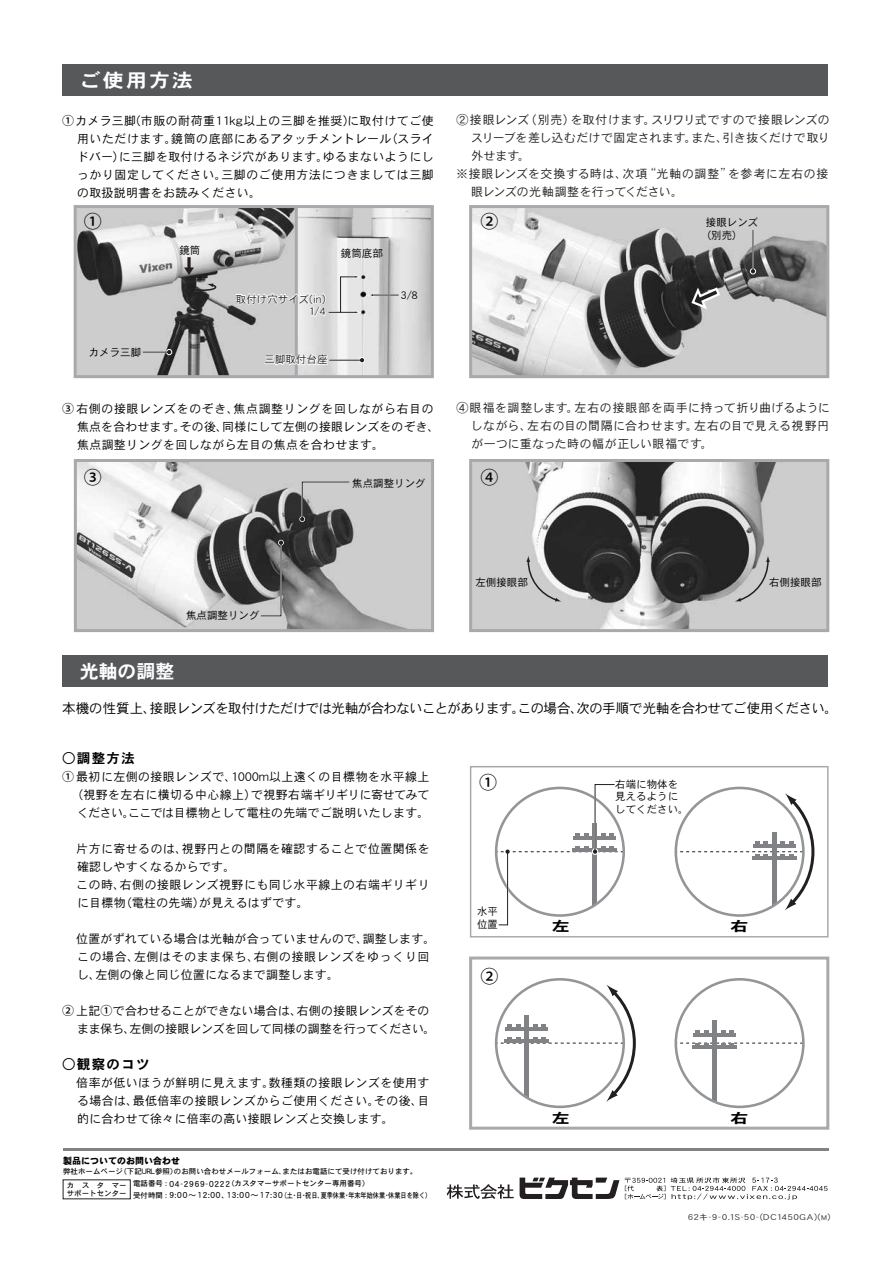
<style>
.page{position:relative;width:893px;height:1263px;background:#fff}
.page>*{position:absolute;margin:0;border:0;box-sizing:border-box;transform-origin:0 0}
.t1{font:18.9px "DFHS Gothic W7 MP RKSJ H";letter-spacing:.05em;color:#fff;scale:1.11 1}
.t2{font:18.9px "DFHS Gothic W7 MP RKSJ H";letter-spacing:.05em;color:#fff}
.t3{font:500 18px "Koz Go Pr 6 N";color:#000}
.t4{font:13.5px "DFHS Gothic W3 MP RKSJ H";letter-spacing:-.05em;color:#000}
.t5{font:13.5px "DFHS Gothic W7 MP RKSJ H";letter-spacing:.1em;color:#000}
.t6{font:13.5px "DFHS Gothic W7 MP RKSJ H";letter-spacing:.1em;color:#000;scale:1.33 1}
.t7{font:12px/18px "DFHS Gothic W3 MP RKSJ H";letter-spacing:.025em;color:#000}
.t8{font:12px/18px "DFHS Gothic W3 MP RKSJ H";letter-spacing:.02em;color:#231f20;text-align:justify}
.t9{font:12px/18px "DFHS Gothic W3 MP RKSJ H";letter-spacing:-.005em;color:#000}
.t10{font:12px "DFHS Gothic W3 MP RKSJ H";color:#231f20}
.t11{font:12px "DFHS Gothic W3 MP RKSJ H";letter-spacing:.04em;color:#231f20}
.t12{font:12px "DFHS Gothic W3 MP RKSJ H";letter-spacing:-.03em;color:#231f20}
.t13{font:10.5px/12.8px "DFHS Gothic W3 MP RKSJ H";color:#000}
.t14{font:10.5px/12.6px "DFHS Gothic W3 MP RKSJ H";color:#231f20;text-align:right}
.t15{font:9px "DFHS Gothic W9 MP RKSJ H";color:#000}
.t16{font:8.1px "DFHS Gothic W3 MP RKSJ H";letter-spacing:.1em;color:#231f20;scale:1.11 1}
.t17{font:7.5px/11.2px "DFHS Gothic W5 MP RKSJ H";color:#000}
.s1{font-family:"Koz Go Pr 6 N";font-weight:500}
.s2{font-size:8.25px}
.s3{font-size:6.75px}
</style>
<div class="page">
<div style="left:63px;top:64px;width:765px;height:32px;background:#57585a"></div>
<div style="left:63px;top:655px;width:765px;height:32px;background:#57585a"></div>
<img style="left:78px;top:209px;width:217px;height:165px">
<img style="left:298px;top:209px;width:132px;height:165px">
<img style="left:473px;top:209px;width:352px;height:165px">
<img style="left:78px;top:463px;width:352px;height:165px">
<div style="left:74px;top:459px;width:360px;height:173px;border:3px solid #a8a9ad"></div>
<img style="left:473px;top:463px;width:352px;height:165px">
<div style="left:74px;top:205px;width:360px;height:173px;border:3px solid #a8a9ad"></div>
<hr style="left:295px;top:207px;width:3px;height:170px;background:#a8a9ad">
<div style="left:469px;top:205px;width:360px;height:173px;border:3px solid #a8a9ad"></div>
<div style="left:469px;top:459px;width:360px;height:173px;border:3px solid #a8a9ad"></div>
<div style="left:470px;top:766px;width:359px;height:171px;border:2px solid #a8a9ad"></div>
<div style="left:469px;top:956px;width:360px;height:174px;border:3px solid #a8a9ad"></div>
<svg style="left:676px;top:793px;width:139px;height:117px"></svg>
<hr style="left:713px;top:1020px;width:4px;height:87px;background:#808285">
<hr style="left:693px;top:1033px;width:43px;height:3px;background:#808285">
<hr style="left:692px;top:1045px;width:45px;height:3px;background:#808285">
<svg style="left:680px;top:1043px;width:121px;height:2px"></svg>
<svg style="left:696px;top:1030px;width:12px;height:3px"></svg>
<svg style="left:721px;top:1030px;width:13px;height:3px"></svg>
<div style="left:674px;top:978px;width:131px;height:130px;border:3px solid #939598;border-radius:50%"></div>
<svg style="left:496px;top:984px;width:140px;height:118px"></svg>
<svg style="left:496px;top:784px;width:128px;height:142px"></svg>
<hr style="left:329px;top:359px;width:33px;height:2px;background:#fff">
<hr style="left:329px;top:360px;width:33px;height:1px;background:#231f20">
<svg style="left:359px;top:357px;width:6px;height:6px"></svg>
<hr style="left:752px;top:230px;width:2px;height:41px;background:#fff">
<hr style="left:753px;top:230px;width:1px;height:41px;background:#231f20">
<svg style="left:750px;top:268px;width:6px;height:6px"></svg>
<svg style="left:367px;top:293px;width:32px;height:4px"></svg>
<svg style="left:143px;top:349px;width:29px;height:6px"></svg>
<svg style="left:690px;top:285px;width:32px;height:25px"></svg>
<svg style="left:259px;top:540px;width:25px;height:77px;background:#6d6d6d"></svg>
<svg style="left:299px;top:480px;width:52px;height:42px;background:#9e9e9e"></svg>
<svg style="left:735px;top:556px;width:35px;height:46px;background:#a5a4a4"></svg>
<svg style="left:526px;top:556px;width:35px;height:46px;background:#acabac"></svg>
<svg style="left:264px;top:353px;width:65px;height:14px"></svg>
<svg style="left:235px;top:275px;width:126px;height:43px"></svg>
<svg style="left:184px;top:257px;width:10px;height:18px"></svg>
<svg style="left:188px;top:283px;width:29px;height:9px"></svg>
<hr style="left:63px;top:1148px;width:765px;height:2px;background:#808285">
<svg style="left:447px;top:1184px;width:67px;height:15px"></svg>
<svg style="left:520px;top:1177px;width:99px;height:22px"></svg>
<svg style="left:625px;top:1178px;width:40px;height:21px"></svg>
<svg style="left:671px;top:1177px;width:157px;height:23px"></svg>
<p class="t1" style="left:80px;top:71px;width:104px">ご使用方法</p>
<p class="t7" style="left:77px;top:111px;width:358px;text-align:justify;text-indent:-15px"><span class="s1">①</span>カメラ三脚(市販の耐荷重11kg以上の三脚を推奨)に取付けてご使用いただけます。鏡筒の底部にあるアタッチメントレール（スライドバー）に三脚を取付けるネジ穴があります。ゆるまないようにしっかり固定してください。三脚のご使用方法につきましては三脚の取扱説明書をお読みください。</p>
<p class="t8" style="left:456px;top:110px;width:375px">②接眼レンズ（別売）を取付けます。スリワリ式ですので接眼レンズの</p>
<p class="t10" style="left:471px;top:131px;width:360px">スリーブを差し込むだけで固定されます。また、引き抜くだけで取り</p>
<p class="t8" style="left:471px;top:146px;width:60px">外せます。</p>
<p class="t11" style="left:456px;top:167px;width:374px">※接眼レンズを交換する時は、次項“光軸の調整”を参考に左右の接</p>
<p class="t12" style="left:471px;top:185px;width:213px">眼レンズの光軸調整を行ってください。</p>
<p class="t3" style="left:84px;top:211px;width:19px">①</p>
<p class="t3" style="left:480px;top:211px;width:19px">②</p>
<p class="t13" style="left:179px;top:244px;width:22px">鏡筒</p>
<p class="t13" style="left:341px;top:247px;width:43px">鏡筒底部</p>
<p class="t13" style="left:89px;top:346px;width:54px">カメラ三脚</p>
<p class="t14" style="left:236px;top:293px;width:91px">取付け穴サイズ(in)<br>1/4</p>
<p class="t13" style="left:401px;top:289px;width:18px">3/8</p>
<p class="t14" style="left:265px;top:353px;width:64px">三脚取付台座</p>
<p class="t13" style="left:701px;top:216px;width:59px;text-indent:5px">接眼レンズ（別売）</p>
<p class="t7" style="left:77px;top:399px;width:364px;text-indent:-15px"><span class="s1">③</span> 右側の接眼レンズをのぞき、焦点調整リングを回しながら右目の焦点を合わせます。その後、同様にして左側の接眼レンズをのぞき、焦点調整リングを回しながら左目の焦点を合わせます。</p>
<p class="t8" style="left:471px;top:398px;width:360px;text-indent:-14px">④眼福を調整します。左右の接眼部を両手に持って折り曲げるようにしながら、左右の目の間隔に合わせます。左右の目で見える視野円が一つに重なった時の幅が正しい眼福です。</p>
<p class="t3" style="left:84px;top:467px;width:19px">③</p>
<p class="t3" style="left:480px;top:467px;width:19px">④</p>
<p class="t13" style="left:352px;top:476px;width:75px">焦点調整リング</p>
<p class="t13" style="left:186px;top:609px;width:75px">焦点調整リング</p>
<p class="t2" style="left:80px;top:662px;width:96px">光軸の調整</p>
<p class="t13" style="left:475px;top:576px;width:54px">左側接眼部</p>
<p class="t13" style="left:769px;top:576px;width:54px">右側接眼部</p>
<p class="t4" style="left:62px;top:701px;width:777px">本機の性質上、接眼レンズを取付けただけでは光軸が合わないことがあります。この場合、次の手順で光軸を合わせてご使用ください。</p>
<p class="t5" style="left:62px;top:751px;width:74px">○調整方法</p>
<p class="t7" style="left:62px;top:767px;width:369px;text-align:right"><span class="s1">①</span> 最初に左側の接眼レンズで、1000m以上遠くの目標物を水平線上（視野を左右に横切る中心線上）で視野右端ギリギリに寄せてみてください。ここでは目標物として電柱の先端でご説明いたします。</p>
<p class="t7" style="left:76px;top:839px;width:355px">片方に寄せるのは、視野円との間隔を確認することで位置関係を確認しやすくなるからです。<br>この時、右側の接眼レンズ視野にも同じ水平線上の右端ギリギリに目標物（電柱の先端）が見えるはずです。</p>
<p class="t7" style="left:76px;top:929px;width:361px">位置がずれている場合は光軸が合っていませんので、調整します。この場合、左側はそのまま保ち、右側の接眼レンズをゆっくり回し、左側の像と同じ位置になるまで調整します。</p>
<p class="t9" style="left:77px;top:1001px;width:360px;text-indent:-15px"><span class="s1">②</span> 上記<span class="s1">①</span>で合わせることができない場合は、右側の接眼レンズをそのまま保ち、左側の接眼レンズを回して同様の調整を行ってください。</p>
<p class="t5" style="left:62px;top:1057px;width:89px">○観察のコツ</p>
<p class="t7" style="left:76px;top:1073px;width:355px;text-align:justify">倍率が低いほうが鮮明に見えます。数種類の接眼レンズを使用する場合は、最低倍率の接眼レンズからご使用ください。その後、目的に合わせて徐々に倍率の高い接眼レンズと交換します。</p>
<p class="t15" style="left:63px;top:1156px;width:119px">製品についてのお問い合わせ</p>
<p class="t17" style="left:67px;top:1164px;width:352px;line-height:14.1px;text-indent:-4px">弊社ホームページ（下記URL参照）のお問い合わせメールフォーム、またはお電話にて受け付けております。カ　ス　タ　マー</p>
<p class="t17" style="left:67px;top:1187px;width:61px">サポートセンター</p>
<p class="t17" style="left:133px;top:1178px;width:300px">電話番号 : <span class="s2">04-2969-0222</span>（カスタマーサポートセンター専用番号）<br>受付時間 : <span class="s2">9:00〜12:00、13:00〜17:30</span>（土・日・祝日、夏季休業・年末年始休業・休業日を除く）</p>
<p class="t3" style="left:479px;top:772px;width:19px">①</p>
<p class="t13" style="left:477px;top:905px;width:22px">水平位置</p>
<p class="t3" style="left:480px;top:966px;width:19px">②</p>
<p class="t13" style="left:615px;top:777px;width:75px">右端に物体を見えるようにしてください。</p>
<p class="t6" style="left:552px;top:920px;width:15px">左</p>
<p class="t6" style="left:730px;top:920px;width:15px">右</p>
<p class="t6" style="left:552px;top:1111px;width:15px">左</p>
<p class="t6" style="left:730px;top:1111px;width:15px">右</p>
<p class="t16" style="left:688px;top:1213px;width:130px">62キ-9-0.1S-50-(DC1450GA)(<span class="s3">M</span>)</p>
</div>
